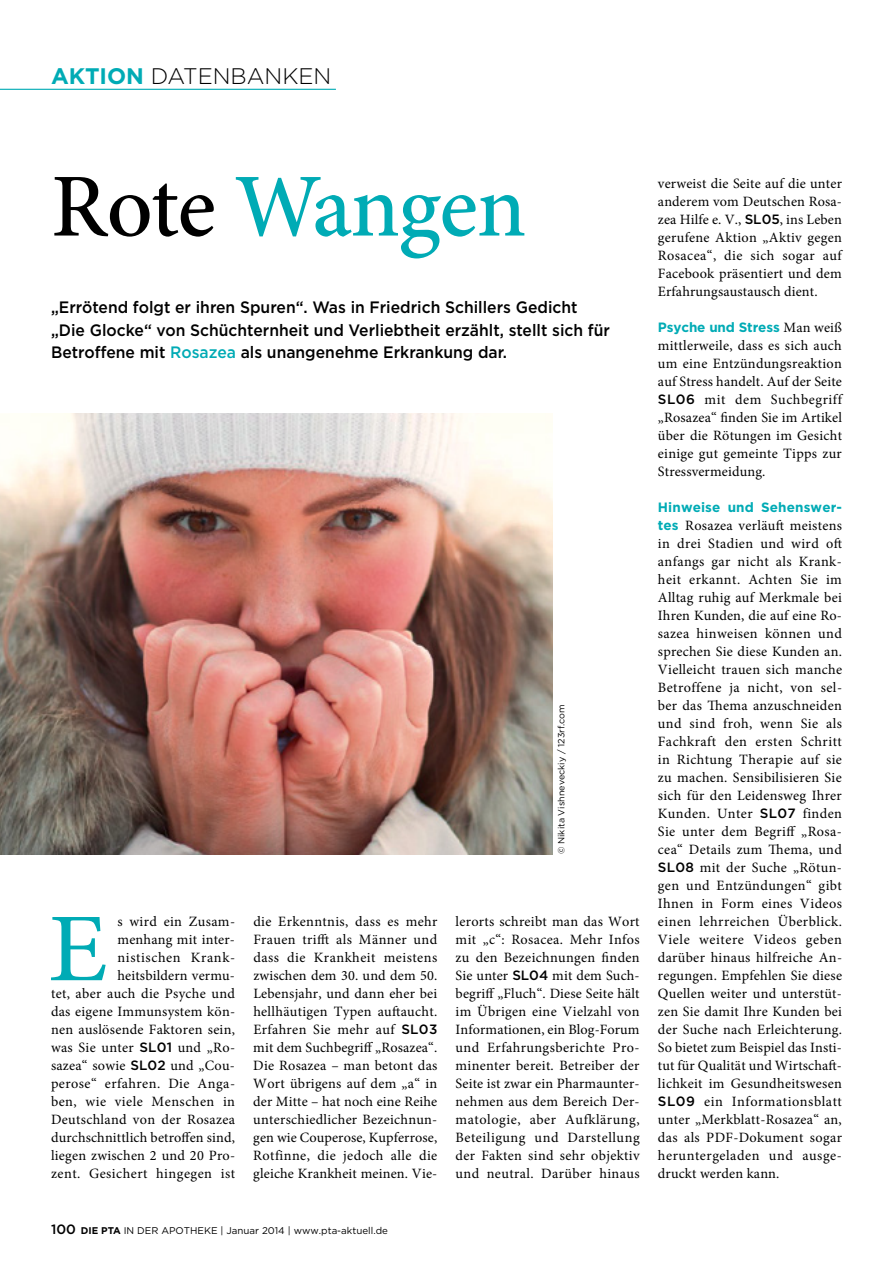
<style>
.page{position:relative;width:893px;height:1263px;background:#fff}
.page>*{position:absolute;margin:0;border:0;box-sizing:border-box;transform-origin:0 0}
.t1{font:97.2px "Minion Pro";color:#00abb5;scale:1.09 1}
.t2{font:500 90px "Minion Pro";letter-spacing:-.02em;color:#00abb5}
.t3{font:300 22.5px "Gotham";color:#000}
.t4{font:500 16.5px/22.5px "Gotham";color:#000;scale:.95 1}
.t5{font:14.25px/18px "Minion Pro";letter-spacing:.02em;color:#000;text-align:justify}
.t6{font:700 13.5px "Gotham";letter-spacing:-.01em;color:#00abb5}
.t7{font:700 13.5px "Gotham";letter-spacing:.01em;color:#00abb5}
.t8{font:9.75px "Gotham";color:#000}
.t9{font:9px "Gotham";color:#000}
.s1{font-weight:700;color:#00abb5}
.s2{color:#000}
.s3{color:#00abb5}
.s4{font-family:"Gotham";font-weight:500;font-size:13.5px}
.s5{font-weight:500;font-size:13.5px}
.s6{font-weight:700}
.s7{font-family:"Minion Pro";font-weight:400;font-size:14.25px;color:#000}
.s8{font-family:"Gotham";font-weight:700;font-size:13.5px;color:#00abb5}
</style>
<div class="page">
<hr style="left:0;top:89px;width:336px;height:1px;background:#00abb5">
<img style="left:0;top:413px;width:553px;height:441px">
<h3 class="t3" style="left:51px;top:62px;width:282px"><span class="s1">AKTION</span> DATENBANKEN</h3>
<h2 class="t2" style="left:51px;top:146px;width:477px"><span class="s2">Rote</span> Wangen</h2>
<p class="t4" style="left:51px;top:296px;width:590px">„Errötend folgt er ihren Spuren“. Was in Friedrich Schillers Gedicht „Die Glocke“ von Schüchternheit und Verliebtheit erzählt, stellt sich für<br>Betroffene mit <span class="s3">Rosazea</span> als unangenehme Erkrankung dar.</p>
<p class="t9" style="left:555px;top:854px;width:152px;rotate:-90deg">© Nikita Vishneveckiy / 123rf.com</p>
<p class="t5" style="left:51px;top:913px;width:186px;text-align:right">s wird ein Zusam-<br>menhang mit inter&shy;nistischen Krank&shy;heitsbildern vermu-<br>tet, aber auch die Psyche und das eigene Immunsystem kön&shy;nen auslösende Faktoren sein, was Sie unter <span class="s4">SL01</span> und „Ro&shy;sazea“ sowie <span class="s4">SL02</span> und „Cou&shy;perose“ erfahren. Die Anga&shy;ben, wie viele Menschen in<br>Deutschland von der Rosazea durchschnittlich betroffen sind, liegen zwischen 2 und 20 Pro&shy;zent. Gesichert hingegen ist</p>
<p class="t5" style="left:253px;top:913px;width:186px">die Erkenntnis, dass es mehr Frauen trifft als Männer und dass die Krankheit meistens zwischen dem 30. und dem 50.<br>Lebensjahr, und dann eher bei hellhäutigen Typen auftaucht.<br>Erfahren Sie mehr auf <span class="s4">SL03 </span>mit dem Suchbegriff „Rosazea“.<br>Die Rosazea – man betont das Wort übrigens auf dem „a“ in der Mitte – hat noch eine Reihe unterschiedlicher Bezeichnun&shy;gen wie Couperose, Kupferrose, Rotfinne, die jedoch alle die gleiche Krankheit meinen. Vie-</p>
<p class="t5" style="left:456px;top:913px;width:186px">lerorts schreibt man das Wort mit „c“: Rosacea. Mehr Infos zu den Bezeichnungen finden Sie unter <span class="s4">SL04</span> mit dem Such&shy;begriff „Fluch“. Diese Seite hält im Übrigen eine Vielzahl von Informationen, ein Blog-Forum und Erfahrungsberichte Pro&shy;minenter bereit. Betreiber der Seite ist zwar ein Pharmaunter&shy;nehmen aus dem Bereich Der&shy;matologie, aber Aufklärung, Beteiligung und Darstellung der Fakten sind sehr objektiv und neutral. Darüber hinaus</p>
<h1 class="t1" style="left:48px;top:884px;width:57px">E</h1>
<p class="t8" style="left:51px;top:1224px;width:338px"><span class="s5">100</span> <span class="s6">DIE PTA</span> IN DER APOTHEKE | Januar 2014 | www.pta-aktuell.de</p>
<p class="t5" style="left:658px;top:175px;width:186px">verweist die Seite auf die unter anderem vom Deutschen Rosa&shy;zea Hilfe e. V., <span class="s4">SL05</span>, ins Leben gerufene Aktion „Aktiv gegen Rosacea“, die sich sogar auf Facebook präsentiert und dem Erfahrungsaustausch dient.</p>
<p class="t6" style="left:658px;top:318px;width:186px">Psyche und Stress <span class="s7">Man weiß</span></p>
<p class="t5" style="left:658px;top:337px;width:186px">mittlerweile, dass es sich auch um eine Entzündungsreaktion auf Stress handelt. Auf der Seite <span class="s4">SL06</span> mit dem Suchbegriff „Rosazea“ finden Sie im Artikel über die Rötungen im Gesicht einige gut gemeinte Tipps zur Stressvermeidung.</p>
<p class="t7" style="left:658px;top:498px;width:186px">Hinweise und Sehenswer-</p>
<p class="t5" style="left:658px;top:517px;width:186px"><span class="s8">tes</span> Rosazea verläuft meistens in drei Stadien und wird oft anfangs gar nicht als Krank&shy;heit erkannt. Achten Sie im Alltag ruhig auf Merkmale bei Ihren Kunden, die auf eine Ro&shy;sazea hinweisen können und sprechen Sie diese Kunden an.<br>Vielleicht trauen sich manche Betroffene ja nicht, von sel&shy;ber das Thema anzuschneiden und sind froh, wenn Sie als Fachkraft den ersten Schritt in Richtung Therapie auf sie zu machen. Sensibilisieren Sie sich für den Leidensweg Ihrer Kunden. Unter <span class="s4">SL07</span> finden Sie unter dem Begriff „Rosa&shy;cea“ Details zum Thema, und <span class="s4">SL08</span> mit der Suche „Rötun&shy;gen und Entzündungen“ gibt Ihnen in Form eines Videos einen lehrreichen Überblick.<br>Viele weitere Videos geben darüber hinaus hilfreiche An&shy;regungen. Empfehlen Sie diese Quellen weiter und unterstüt&shy;zen Sie damit Ihre Kunden bei der Suche nach Erleichterung.<br>So bietet zum Beispiel das Insti&shy;tut für Qualität und Wirtschaft&shy;lichkeit im Gesundheitswesen <span class="s4">SL09</span> ein Informationsblatt unter „Merkblatt-Rosazea“ an, das als PDF-Dokument sogar heruntergeladen und ausge&shy;druckt werden kann.</p>
</div>
